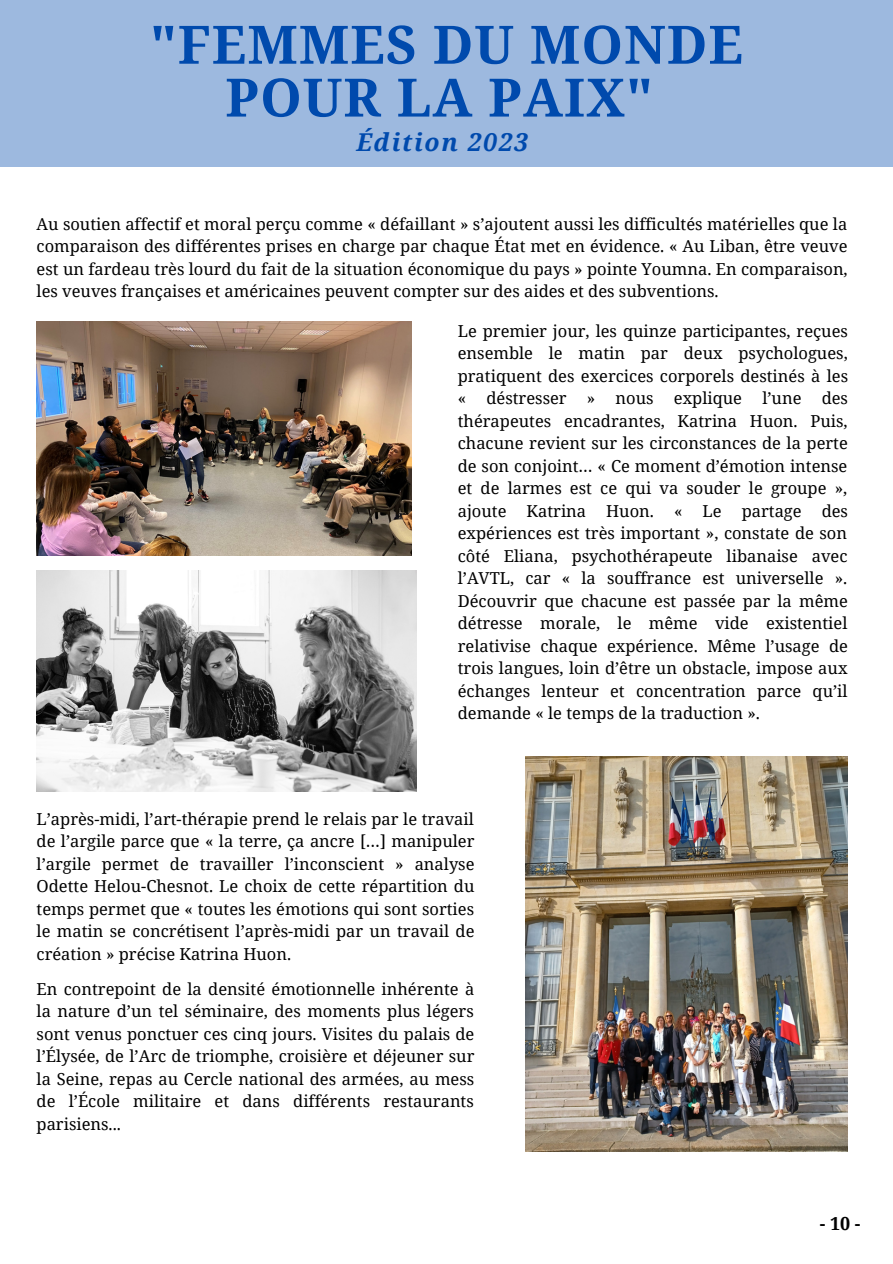
<style>
.page{position:relative;width:893px;height:1264px;background:#fff}
.page>*{position:absolute;margin:0;border:0;box-sizing:border-box;transform-origin:0 0}
.t1{font:700 52.95px/52.8px "Noto Serif";letter-spacing:.02em;color:#004aad;text-align:center}
.t2{font:italic 700 24.6px "Noto Serif";letter-spacing:.07em;color:#004aad}
.t3{font:700 18px "Noto Serif";color:#000}
.t4{font:16.5px/22.5px "Noto Serif";color:#000;text-align:justify}
</style>
<div class="page">
<div style="left:0;top:0;width:892px;height:166px;background:#9db9df"></div>
<img style="left:526px;top:756px;width:321px;height:394px">
<img style="left:37px;top:321px;width:374px;height:234px">
<img style="left:37px;top:570px;width:380px;height:221px">
<p class="t1" style="left:150px;top:17px;width:594px">"FEMMES DU MONDE<br>POUR LA PAIX"</p>
<p class="t2" style="left:356px;top:125px;width:173px">Édition 2023</p>
<p class="t4" style="left:37px;top:212px;width:812px">Au soutien affectif et moral perçu comme « défaillant » s’ajoutent aussi les difficultés matérielles que la comparaison des différentes prises en charge par chaque État met en évidence. « Au Liban, être veuve est un fardeau très lourd du fait de la situation économique du pays » pointe Youmna. En comparaison, les veuves françaises et américaines peuvent compter sur des aides et des subventions.</p>
<p class="t4" style="left:457px;top:319px;width:392px">Le premier jour, les quinze participantes, reçues ensemble le matin par deux psychologues, pratiquent des exercices corporels destinés à les « déstresser » nous explique l’une des thérapeutes encadrantes, Katrina Huon. Puis, chacune revient sur les circonstances de la perte de son conjoint… « Ce moment d’émotion intense et de larmes est ce qui va souder le groupe », ajoute Katrina Huon. « Le partage des expériences est très important », constate de son côté Eliana, psychothérapeute libanaise avec l’AVTL, car « la souffrance est universelle ».<br>Découvrir que chacune est passée par la même détresse morale, le même vide existentiel relativise chaque expérience. Même l’usage de trois langues, loin d’être un obstacle, impose aux échanges lenteur et concentration parce qu’il demande « le temps de la traduction ».</p>
<p class="t4" style="left:37px;top:807px;width:439px">L’après-midi, l’art-thérapie prend le relais par le travail de l’argile parce que « la terre, ça ancre […] manipuler l’argile permet de travailler l’inconscient » analyse Odette Helou-Chesnot. Le choix de cette répartition du temps permet que « toutes les émotions qui sont sorties le matin se concrétisent l’après-midi par un travail de création » précise Katrina Huon.</p>
<p class="t4" style="left:37px;top:977px;width:439px">En contrepoint de la densité émotionnelle inhérente à la nature d’un tel séminaire, des moments plus légers sont venus ponctuer ces cinq jours. Visites du palais de l’Élysée, de l’Arc de triomphe, croisière et déjeuner sur la Seine, repas au Cercle national des armées, au mess de l’École militaire et dans différents restaurants parisiens...</p>
<p class="t3" style="left:819px;top:1210px;width:42px">- 10 -</p>
</div>
